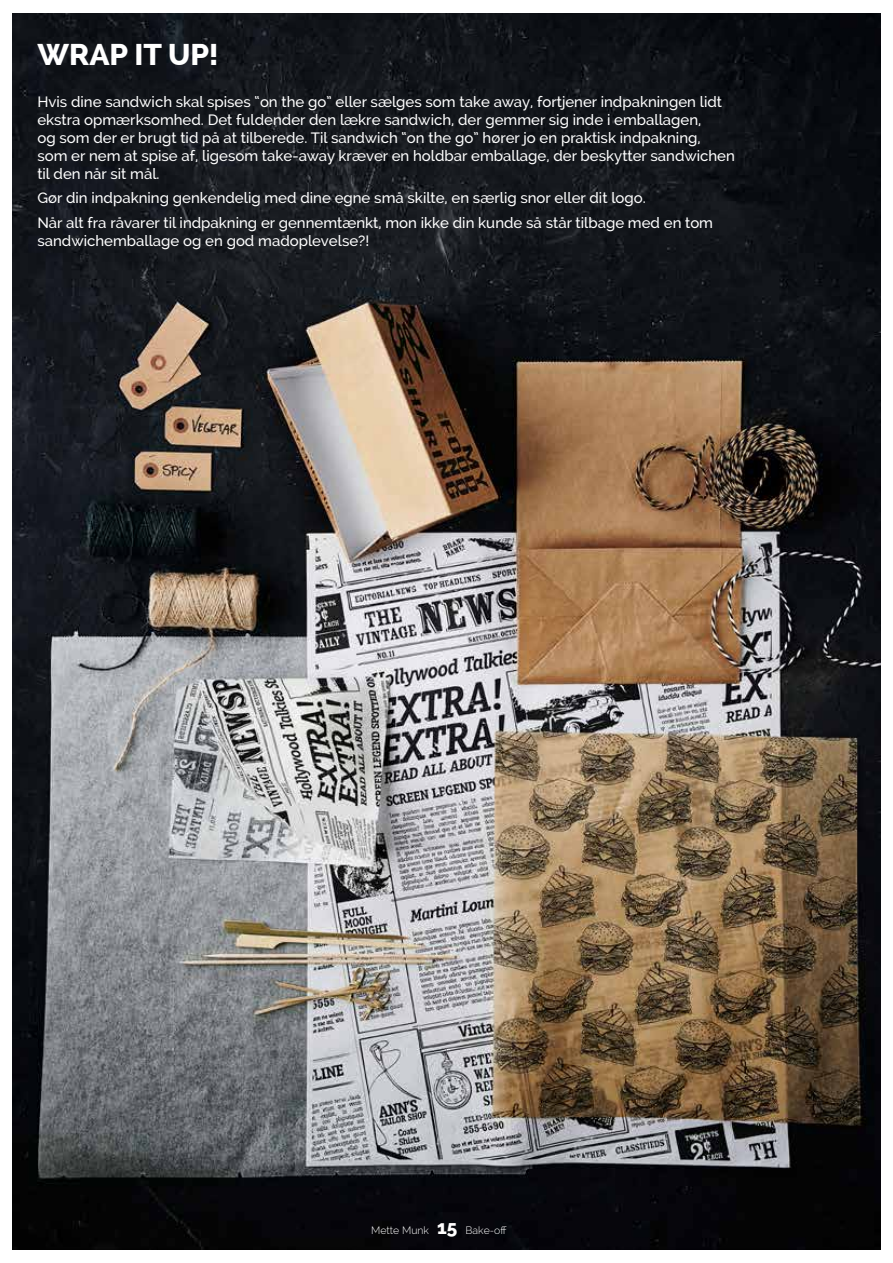
<style>
.page{position:relative;width:893px;height:1263px;background:#fff}
.page>*{position:absolute;margin:0;border:0;box-sizing:border-box;transform-origin:0 0}
.t1{font:800 30px "Raleway";color:#fff}
.t2{font:500 15px/18px "Raleway";color:#fff}
.t3{font:300 10.5px "Raleway";color:#fff}
.s1{font-weight:800;font-size:18.9px}
</style>
<div class="page">
<img style="left:13px;top:13px;width:867px;height:1237px">
<h1 class="t1" style="left:37px;top:37px;width:182px">WRAP IT UP!</h1>
<p class="t2" style="left:37px;top:93px;width:699px">Hvis dine sandwich skal spises “on the go” eller sælges som take away, fortjener indpakningen lidt ekstra opmærksomhed. Det fuldender den lækre sandwich, der gemmer sig inde i emballagen,<br>og som der er brugt tid på at tilberede. Til sandwich “on the go” hører jo en praktisk indpakning,<br>som er nem at spise af, ligesom take-away kræver en holdbar emballage, der beskytter sandwichen til den når sit mål.</p>
<p class="t2" style="left:37px;top:186px;width:677px;line-height:24.3px">Gør din indpakning genkendelig med dine egne små skilte, en særlig snor eller dit logo.<br>Når alt fra råvarer til indpakning er gennemtænkt, mon ikke din kunde så står tilbage med en tom</p>
<p class="t2" style="left:37px;top:231px;width:333px">sandwichemballage og en god madoplevelse?!</p>
<p class="t3" style="left:371px;top:1224px;width:137px">Mette Munk <span class="s1">15</span> Bake-off</p>
</div>
